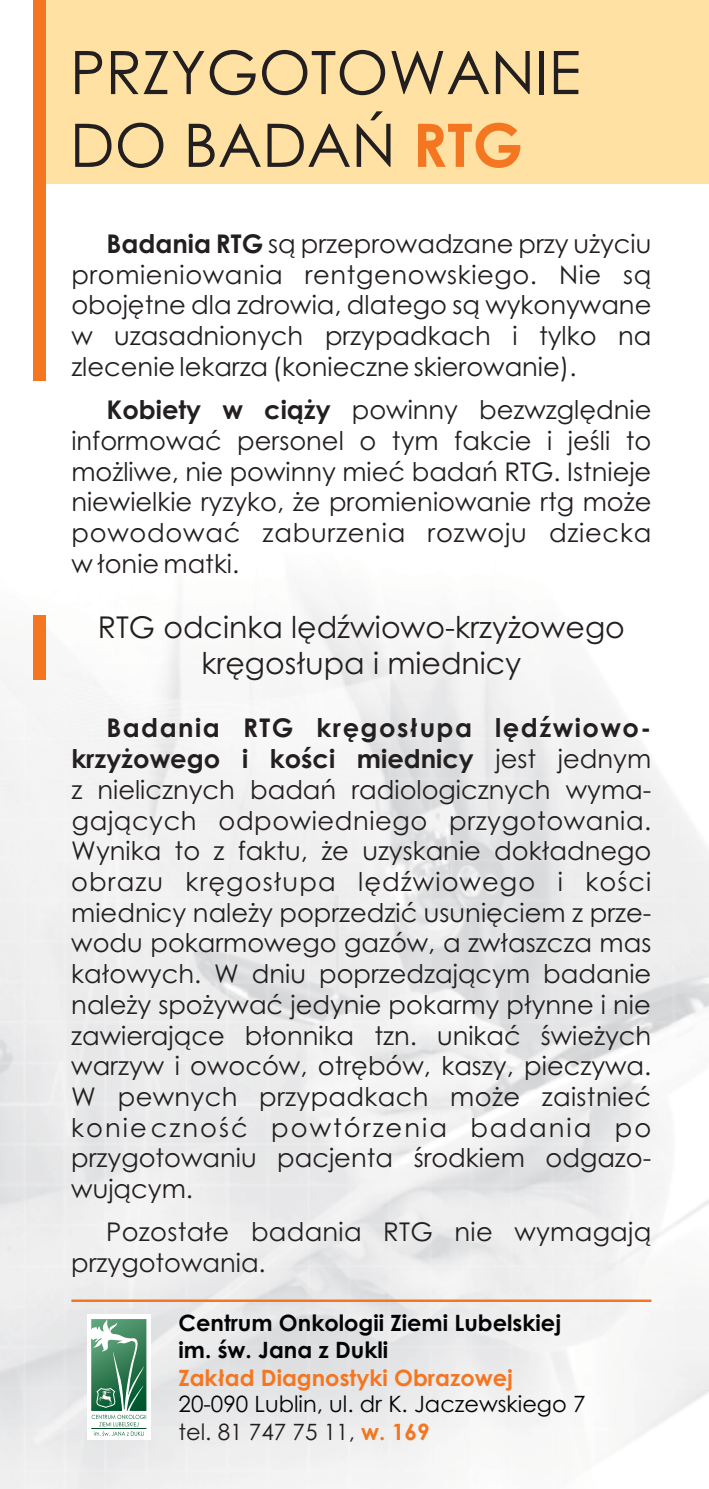
<style>
.page{position:relative;width:709px;height:1489px;background:#fff}
.page>*{position:absolute;margin:0;border:0;box-sizing:border-box;transform-origin:0 0}
.t1{font:60px/72.8px "Century Gothic";color:#231f20}
.t2{font:30px/35.8px "Century Gothic";color:#231f20;text-align:center}
.t3{font:25.75px/30.8px "Century Gothic";color:#231f20;text-align:justify}
.t4{font:700 22.5px/27.2px "Century Gothic";color:#020304}
.t5{font:22.5px "Century Gothic";color:#020304}
.t6{font:700 22.5px "Century Gothic";color:#f47621}
.t7{font:22.5px "Century Gothic";color:#231f20}
.s1{font-weight:700;color:#f47621}
.s2{font-weight:700}
</style>
<div class="page">
<div style="left:45px;top:0;width:664px;height:183px;background:#ffe1a3"></div>
<img style="left:0;top:230px;width:709px;height:1258px">
<hr style="left:71px;top:1299px;width:580px;height:2px;background:#f47621">
<div style="left:33px;top:0;width:12px;height:380px;background:#f47621"></div>
<div style="left:33px;top:615px;width:12px;height:65px;background:#f47621"></div>
<div style="left:87px;top:1314px;width:63px;height:125px;background:#fff"></div>
<img style="left:91px;top:1319px;width:55px;height:67px">
<img style="left:91px;top:1338px;width:45px;height:72px">
<hr style="left:91px;top:1427px;width:55px;height:1px;background:#00512a">
<svg style="left:92px;top:1386px;width:54px;height:49px"></svg>
<h1 class="t1" style="left:70px;top:41px;width:512px">PRZYGOTOWANIE<br>DO BADAŃ <span class="s1">RTG</span></h1>
<p class="t3" style="left:71px;top:230px;width:581px;text-indent:35px"><span class="s2">Badania RTG</span> są przeprowadzane przy użyciu promieniowania rentgenowskiego. Nie są obojętne dla zdrowia, dlatego są wykonywane w uzasadnionych przypadkach i tylko na zlecenie lekarza (konieczne skierowanie).</p>
<p class="t3" style="left:71px;top:397px;width:581px;text-indent:35px"><span class="s2">Kobiety w ciąży</span> powinny bezwzględnie informować personel o tym fakcie i jeśli to możliwe, nie powinny mieć badań RTG. Istnieje niewielkie ryzyko, że promieniowanie rtg może powodować zaburzenia rozwoju dziecka w łonie matki.</p>
<p class="t2" style="left:98px;top:612px;width:528px">RTG odcinka lędźwiowo-krzyżowego kręgosłupa i miednicy</p>
<p class="t3" style="left:71px;top:714px;width:581px;text-indent:35px"><span class="s2">Badania RTG kręgosłupa lędźwiowo&shy;krzyżowego i kości miednicy</span> jest jednym z nielicznych badań radiologicznych wyma&shy;gających odpowiedniego przygotowania.<br>Wynika to z faktu, że uzyskanie dokładnego obrazu kręgosłupa lędźwiowego i kości miednicy należy poprzedzić usunięciem z prze&shy;wodu pokarmowego gazów, a zwłaszcza mas kałowych. W dniu poprzedzającym badanie należy spożywać jedynie pokarmy płynne i nie zawierające błonnika tzn. unikać świeżych warzyw i owoców, otrębów, kaszy, pieczywa.<br>W pewnych przypadkach może zaistnieć konieczność powtórzenia badania po przygotowaniu pacjenta środkiem odgazo&shy;wującym.</p>
<p class="t3" style="left:71px;top:1218px;width:581px;text-indent:35px">Pozostałe badania RTG nie wymagają przygotowania.</p>
<p class="t4" style="left:178px;top:1311px;width:384px">Centrum Onkologii Ziemi Lubelskiej im. św. Jana z Dukli</p>
<p class="t5" style="left:178px;top:1395px;width:408px">20-090 Lublin, ul. dr K. Jaczewskiego 7</p>
<p class="t6" style="left:178px;top:1368px;width:336px">Zakład Diagnostyki Obrazowej</p>
<p class="t7" style="left:178px;top:1422px;width:252px">tel. 81 747 75 11, <span class="s1">w. 169</span></p>
</div>
